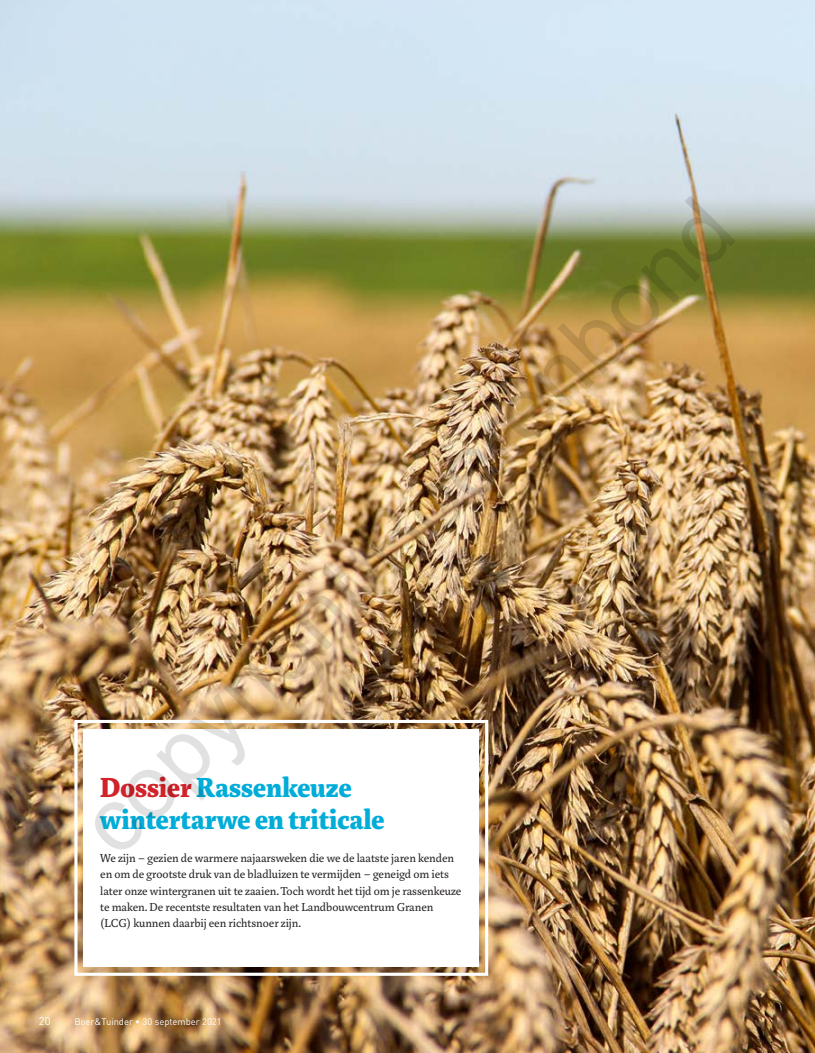
<style>
.page{position:relative;width:815px;height:1053px;background:#fff}
.page>*{position:absolute;margin:0;border:0;box-sizing:border-box;transform-origin:0 0}
.t1{font:90px "Arial";color:rgb(0 0 0/.12)}
.t2{font:900 30px/32.5px "Marat";color:#00acd8}
.t3{font:12.5px/16.2px "Marat";color:#231f20}
.t4{font:11.25px "DINOT";color:#fff}
.t5{font:9.38px "DINOT";color:#fff}
.s1{color:#d1232a}
</style>
<div class="page">
<img style="left:0;top:0;width:815px;height:1052px">
<svg style="left:73px;top:718px;width:417px;height:259px"></svg>
<h1 class="t1" style="left:52px;top:793px;width:882px;rotate:-45deg">copyright Boerenbond</h1>
<h2 class="t2" style="left:100px;top:771px;width:286px"><span class="s1">Dossier</span> Rassenkeuze wintertarwe en triticale</h2>
<p class="t3" style="left:100px;top:850px;width:363px">We zijn – gezien de warmere najaarsweken die we de laatste jaren kenden en om de grootste druk van de bladluizen te vermijden – geneigd om iets later onze wintergranen uit te zaaien. Toch wordt het tijd om je rassenkeuze te maken. De recentste resultaten van het Landbouwcentrum Granen (LCG) kunnen daarbij een richtsnoer zijn.</p>
<p class="t4" style="left:39px;top:1013px;width:13px">20</p>
<p class="t5" style="left:74px;top:1015px;width:149px">Boer&amp;Tuinder • 30 september 2021</p>
</div>
